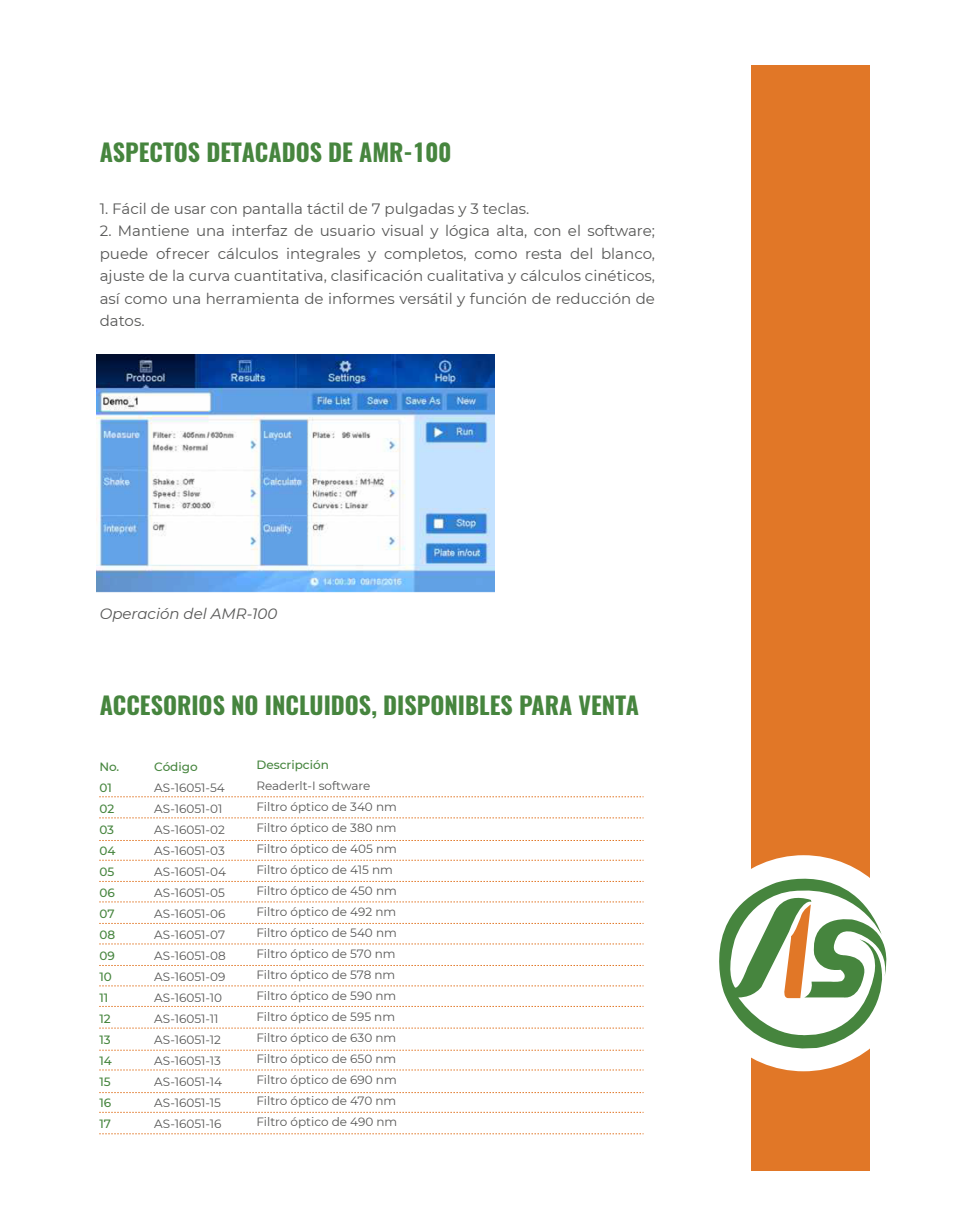
<style>
.page{position:relative;width:961px;height:1231px;background:#fff}
.page>*{position:absolute;margin:0;border:0;box-sizing:border-box;transform-origin:0 0}
.t1{font:700 24px "Oswald";color:#46853e}
.t2{font:15px/22.5px "Montserrat";color:#575756;text-align:justify}
.t3{font:italic 15px "Montserrat";color:#575756}
.t4{font:12px/21px "Montserrat";color:#575756}
.t5{font:500 12px/21px "Montserrat";color:#46853e}
</style>
<div class="page">
<div style="left:751px;top:65px;width:118px;height:1105px;background:#e17727"></div>
<div style="left:695px;top:855px;width:216px;height:216px;background:#fff;border-radius:50%"></div>
<svg style="left:719px;top:857px;width:168px;height:203px"></svg>
<img style="left:97px;top:355px;width:397px;height:237px">
<svg style="left:99px;top:796px;width:544px;height:1px"></svg>
<svg style="left:99px;top:817px;width:544px;height:1px"></svg>
<svg style="left:99px;top:840px;width:544px;height:1px"></svg>
<svg style="left:99px;top:860px;width:544px;height:1px"></svg>
<svg style="left:99px;top:881px;width:544px;height:1px"></svg>
<svg style="left:99px;top:901px;width:544px;height:1px"></svg>
<svg style="left:99px;top:923px;width:544px;height:1px"></svg>
<svg style="left:99px;top:943px;width:544px;height:1px"></svg>
<svg style="left:99px;top:965px;width:544px;height:1px"></svg>
<svg style="left:99px;top:985px;width:544px;height:1px"></svg>
<svg style="left:99px;top:1006px;width:544px;height:1px"></svg>
<svg style="left:99px;top:1027px;width:544px;height:1px"></svg>
<svg style="left:99px;top:1050px;width:544px;height:1px"></svg>
<svg style="left:99px;top:1069px;width:544px;height:1px"></svg>
<svg style="left:99px;top:1092px;width:544px;height:1px"></svg>
<svg style="left:99px;top:1112px;width:544px;height:1px"></svg>
<svg style="left:99px;top:1133px;width:544px;height:1px"></svg>
<h1 class="t1" style="left:100px;top:136px;width:353px">ASPECTOS DETACADOS DE AMR-100</h1>
<p class="t2" style="left:100px;top:196px;width:431px">1. Fácil de usar con pantalla táctil de 7 pulgadas y 3 teclas.</p>
<p class="t2" style="left:100px;top:219px;width:557px">2. Mantiene una interfaz de usuario visual y lógica alta, con el software; puede ofrecer cálculos integrales y completos, como resta del blanco, ajuste de la curva cuantitativa, clasificación cualitativa y cálculos cinéticos, así como una herramienta de informes versátil y función de reducción de datos.</p>
<p class="t3" style="left:100px;top:603px;width:179px">Operación del AMR-100</p>
<h1 class="t1" style="left:100px;top:688px;width:541px">ACCESORIOS NO INCLUIDOS, DISPONIBLES PARA VENTA</h1>
<p class="t5" style="left:99px;top:755px;width:21px">No.<br>01<br>02<br>03<br>04<br>05<br>06<br>07<br>08<br>09<br>10<br>11<br>12<br>13<br>14<br>15<br>16<br>17</p>
<p class="t5" style="left:154px;top:755px;width:45px">Código</p>
<p class="t4" style="left:154px;top:776px;width:73px">AS-16051-54<br>AS-16051-01<br>AS-16051-02<br>AS-16051-03<br>AS-16051-04<br>AS-16051-05<br>AS-16051-06<br>AS-16051-07<br>AS-16051-08<br>AS-16051-09<br>AS-16051-10<br>AS-16051-11<br>AS-16051-12<br>AS-16051-13<br>AS-16051-14<br>AS-16051-15<br>AS-16051-16</p>
<p class="t5" style="left:256px;top:753px;width:74px">Descripción</p>
<p class="t4" style="left:256px;top:774px;width:142px">Readerlt-I software<br>Filtro óptico de 340 nm<br>Filtro óptico de 380 nm<br>Filtro óptico de 405 nm<br>Filtro óptico de 415 nm<br>Filtro óptico de 450 nm<br>Filtro óptico de 492 nm<br>Filtro óptico de 540 nm<br>Filtro óptico de 570 nm<br>Filtro óptico de 578 nm<br>Filtro óptico de 590 nm<br>Filtro óptico de 595 nm<br>Filtro óptico de 630 nm<br>Filtro óptico de 650 nm<br>Filtro óptico de 690 nm<br>Filtro óptico de 470 nm<br>Filtro óptico de 490 nm</p>
</div>
